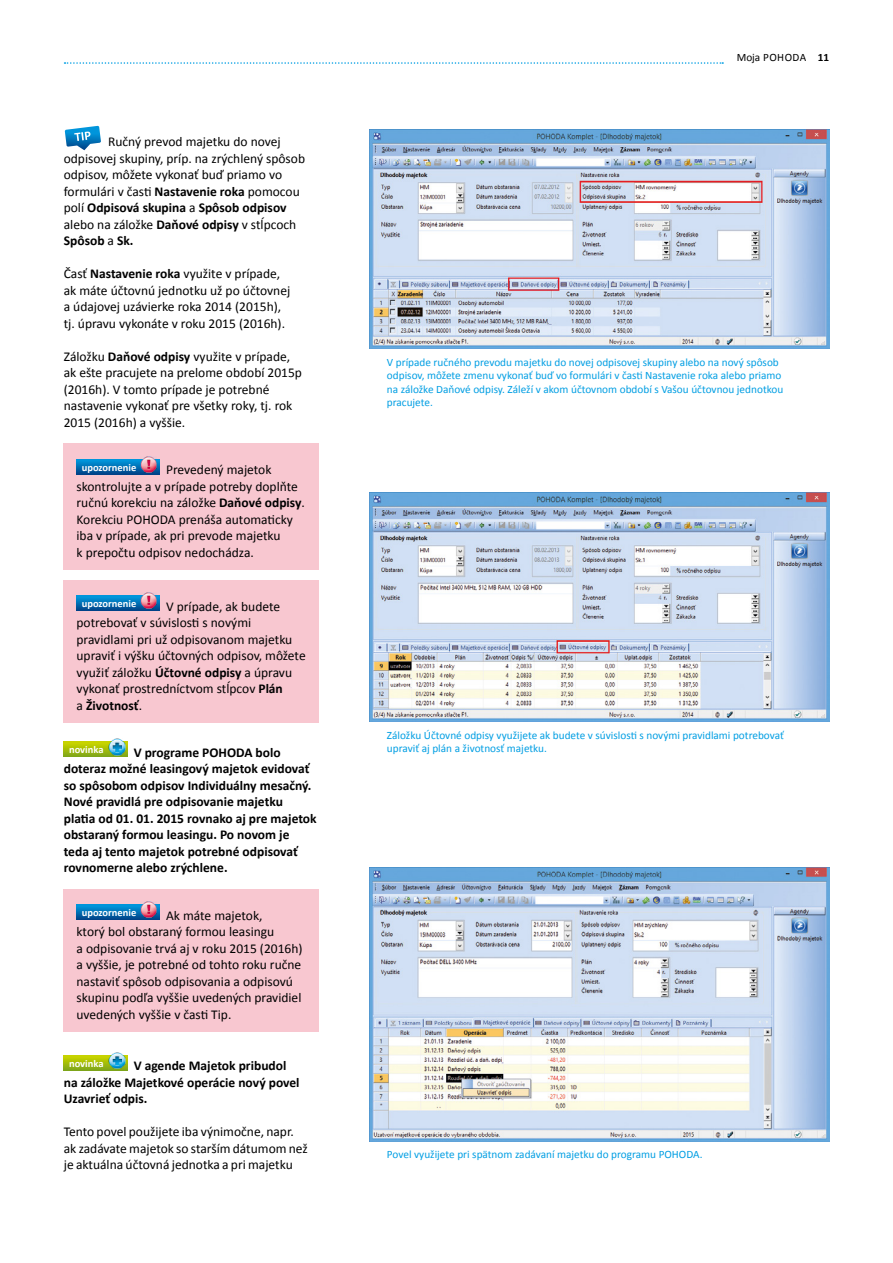
<style>
.page{position:relative;width:893px;height:1263px;background:#fff}
.page>*{position:absolute;margin:0;border:0;box-sizing:border-box;transform-origin:0 0}
.t1{font:13.5px/16.5px "Calibri";color:#000}
.t2{font:700 13.5px/16.5px "Calibri";color:#000}
.t3{font:11.25px/13.5px "Calibri";color:#009ee3}
.t4{font:11.25px "Calibri";letter-spacing:.03em;color:#000}
.t5{font:700 10.5px "Calibri";color:#fff}
.s1{font-weight:700}
</style>
<div class="page">
<svg style="left:65px;top:62px;width:658px;height:2px"></svg>
<svg style="left:65px;top:126px;width:36px;height:24px"></svg>
<svg style="left:64px;top:742px;width:64px;height:15px"></svg>
<img style="left:109px;top:739px;width:16px;height:16px">
<svg style="left:64px;top:1055px;width:64px;height:15px"></svg>
<img style="left:109px;top:1052px;width:16px;height:16px">
<div style="left:64px;top:443px;width:255px;height:126px;background:#f8c7d0"></div>
<svg style="left:77px;top:459px;width:82px;height:15px"></svg>
<img style="left:141px;top:456px;width:16px;height:16px">
<div style="left:64px;top:580px;width:255px;height:142px;background:#f8c7d0"></div>
<svg style="left:77px;top:596px;width:82px;height:15px"></svg>
<img style="left:141px;top:593px;width:16px;height:16px">
<div style="left:64px;top:889px;width:255px;height:142px;background:#f8c7d0"></div>
<svg style="left:77px;top:905px;width:82px;height:15px"></svg>
<img style="left:141px;top:902px;width:16px;height:16px">
<img style="left:370px;top:130px;width:459px;height:219px">
<img style="left:370px;top:493px;width:459px;height:228px">
<img style="left:370px;top:867px;width:459px;height:274px">
<p class="t1" style="left:64px;top:134px;width:243px;text-indent:44px">Ručný prevod majetku do novej odpisovej skupiny, príp. na zrýchlený spôsob odpisov, môžete vykonať buď priamo vo formulári v časti <span class="s1">Nastavenie roka</span> pomocou polí <span class="s1">Odpisová skupina</span> a <span class="s1">Spôsob odpisov </span>alebo na záložke <span class="s1">Daňové odpisy</span> v stĺpcoch <span class="s1">Spôsob</span> a <span class="s1">Sk.</span></p>
<p class="t1" style="left:64px;top:266px;width:228px">Časť <span class="s1">Nastavenie roka</span> využite v prípade, ak máte účtovnú jednotku už po účtovnej a údajovej uzávierke roka 2014 (2015h), tj. úpravu vykonáte v roku 2015 (2016h).</p>
<p class="t1" style="left:64px;top:348px;width:240px">Záložku <span class="s1">Daňové odpisy</span> využite v prípade, ak ešte pracujete na prelome období 2015p (2016h). V tomto prípade je potrebné nastavenie vykonať pre všetky roky, tj. rok 2015 (2016h) a vyššie.</p>
<p class="t5" style="left:82px;top:460px;width:56px">upozornenie</p>
<p class="t1" style="left:77px;top:461px;width:230px;text-indent:90px">Prevedený majetok skontrolujte a v prípade potreby doplňte ručnú korekciu na záložke <span class="s1">Daňové odpisy</span>.<br>Korekciu POHODA prenáša automaticky iba v prípade, ak pri prevode majetku<br>k prepočtu odpisov nedochádza.</p>
<p class="t5" style="left:82px;top:597px;width:56px">upozornenie</p>
<p class="t1" style="left:77px;top:598px;width:231px;text-indent:90px">V prípade, ak budete potrebovať v súvislosti s novými pravidlami pri už odpisovanom majetku upraviť i výšku účtovných odpisov, môžete využiť záložku <span class="s1">Účtovné odpisy</span> a úpravu vykonať prostredníctvom stĺpcov <span class="s1">Plán<br></span>a <span class="s1">Životnosť</span>.</p>
<p class="t5" style="left:69px;top:743px;width:36px">novinka</p>
<p class="t2" style="left:64px;top:744px;width:254px;text-indent:70px">V programe POHODA bolo doteraz možné leasingový majetok evidovať so spôsobom odpisov Individuálny mesačný.<br>Nové pravidlá pre odpisovanie majetku platia od 01. 01. 2015 rovnako aj pre majetok obstaraný formou leasingu. Po novom je teda aj tento majetok potrebné odpisovať rovnomerne alebo zrýchlene.</p>
<p class="t5" style="left:82px;top:906px;width:56px">upozornenie</p>
<p class="t1" style="left:77px;top:907px;width:228px;text-indent:90px">Ak máte majetok,<br>ktorý bol obstaraný formou leasingu<br>a odpisovanie trvá aj v roku 2015 (2016h) a vyššie, je potrebné od tohto roku ručne nastaviť spôsob odpisovania a odpisovú skupinu podľa vyššie uvedených pravidiel uvedených vyššie v časti Tip.</p>
<p class="t5" style="left:69px;top:1057px;width:36px">novinka</p>
<p class="t2" style="left:64px;top:1058px;width:237px;text-indent:70px">V agende Majetok pribudol na záložke Majetkové operácie nový povel<br>Uzavrieť odpis.</p>
<p class="t1" style="left:64px;top:1124px;width:246px">Tento povel použijete iba výnimočne, napr. ak zadávate majetok so starším dátumom než je aktuálna účtovná jednotka a pri majetku</p>
<p class="t4" style="left:737px;top:50px;width:94px">Moja POHODA <span class="s1">11</span></p>
<p class="t3" style="left:387px;top:355px;width:398px">V prípade ručného prevodu majetku do novej odpisovej skupiny alebo na nový spôsob odpisov, môžete zmenu vykonať buď vo formulári v časti Nastavenie roka alebo priamo na záložke Daňové odpisy. Záleží v akom účtovnom období s Vašou účtovnou jednotkou pracujete.</p>
<p class="t3" style="left:387px;top:728px;width:398px">Záložku Účtovné odpisy využijete ak budete v súvislosti s novými pravidlami potrebovať upraviť aj plán a životnosť majetku.</p>
<p class="t3" style="left:387px;top:1148px;width:317px">Povel využijete pri spätnom zadávaní majetku do programu POHODA.</p>
</div>
